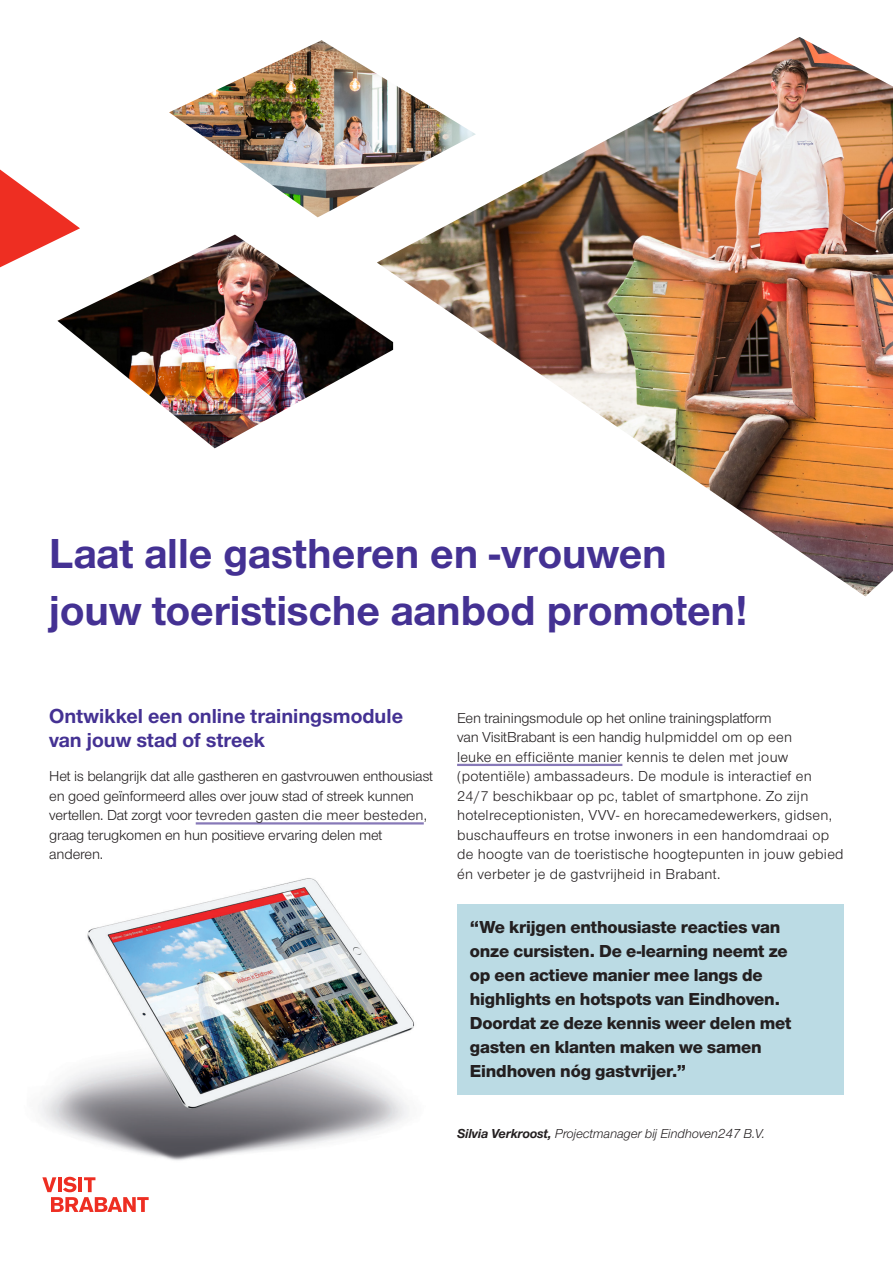
<style>
.page{position:relative;width:893px;height:1263px;background:#fff}
.page>*{position:absolute;margin:0;border:0;box-sizing:border-box;transform-origin:0 0}
.t1{font:700 43.5px "Nimbus San Nov";color:#443193}
.t2{font:700 21px "Nimbus San Nov";color:#443193}
.t3{font:18px/24px "Nimbus San Nov Hea";letter-spacing:-.01em;color:#231f20}
.t4{font:15px/19.5px "Nimbus San Nov";letter-spacing:.01em;color:#231f20}
.t5{font:15px/19.5px "Nimbus San Nov";letter-spacing:-.01em;color:#231f20}
.t6{font:italic 13.5px "Nimbus San Nov";letter-spacing:-.01em;color:#231f20}
.s1{font-weight:700}
</style>
<div class="page">
<svg style="left:42px;top:1177px;width:107px;height:35px"></svg>
<img style="left:38px;top:878px;width:377px;height:283px">
<hr style="left:196px;top:822px;width:228px;height:2px;background:#8779b8">
<hr style="left:457px;top:764px;width:165px;height:2px;background:#8779b8">
<div style="left:457px;top:904px;width:387px;height:190px;background:#bbdbe4"></div>
<img style="left:399px;top:37px;width:494px;height:559px">
<svg style="left:0;top:169px;width:80px;height:98px"></svg>
<img style="left:57px;top:235px;width:336px;height:213px">
<img style="left:169px;top:40px;width:307px;height:177px">
<p class="t1" style="left:49px;top:528px;width:619px">Laat alle gastheren en -vrouwen</p>
<p class="t1" style="left:49px;top:585px;width:700px">jouw toeristische aanbod promoten!</p>
<p class="t2" style="left:49px;top:703px;width:355px">Ontwikkel een online trainingsmodule</p>
<p class="t2" style="left:49px;top:727px;width:217px">van jouw stad of streek</p>
<p class="t5" style="left:49px;top:767px;width:385px">Het is belangrijk dat alle gastheren en gastvrouwen enthousiast en goed geïnformeerd alles over jouw stad of streek kunnen vertellen. Dat zorgt voor tevreden gasten die meer besteden, graag terugkomen en hun positieve ervaring delen met anderen.</p>
<p class="t4" style="left:457px;top:708px;width:388px">Een trainingsmodule op het online trainingsplatform<br>van VisitBrabant is een handig hulpmiddel om op een<br>leuke en efficiënte manier kennis te delen met jouw (potentiële) ambassadeurs. De module is interactief en 24/7 beschikbaar op pc, tablet of smartphone. Zo zijn hotelreceptionisten, VVV- en horecamedewerkers, gidsen, buschauffeurs en trotse inwoners in een handomdraai op de hoogte van de toeristische hoogtepunten in jouw gebied én verbeter je de gastvrijheid in Brabant.</p>
<p class="t3" style="left:470px;top:915px;width:323px">“We krijgen enthousiaste reacties van onze cursisten. De e-learning neemt ze op een actieve manier mee langs de highlights en hotspots van Eindhoven.<br>Doordat ze deze kennis weer delen met gasten en klanten maken we samen Eindhoven nóg gastvrijer.”</p>
<p class="t6" style="left:457px;top:1125px;width:309px"><span class="s1">Silvia Verkroost,</span> Projectmanager bij Eindhoven247 B.V.</p>
</div>
